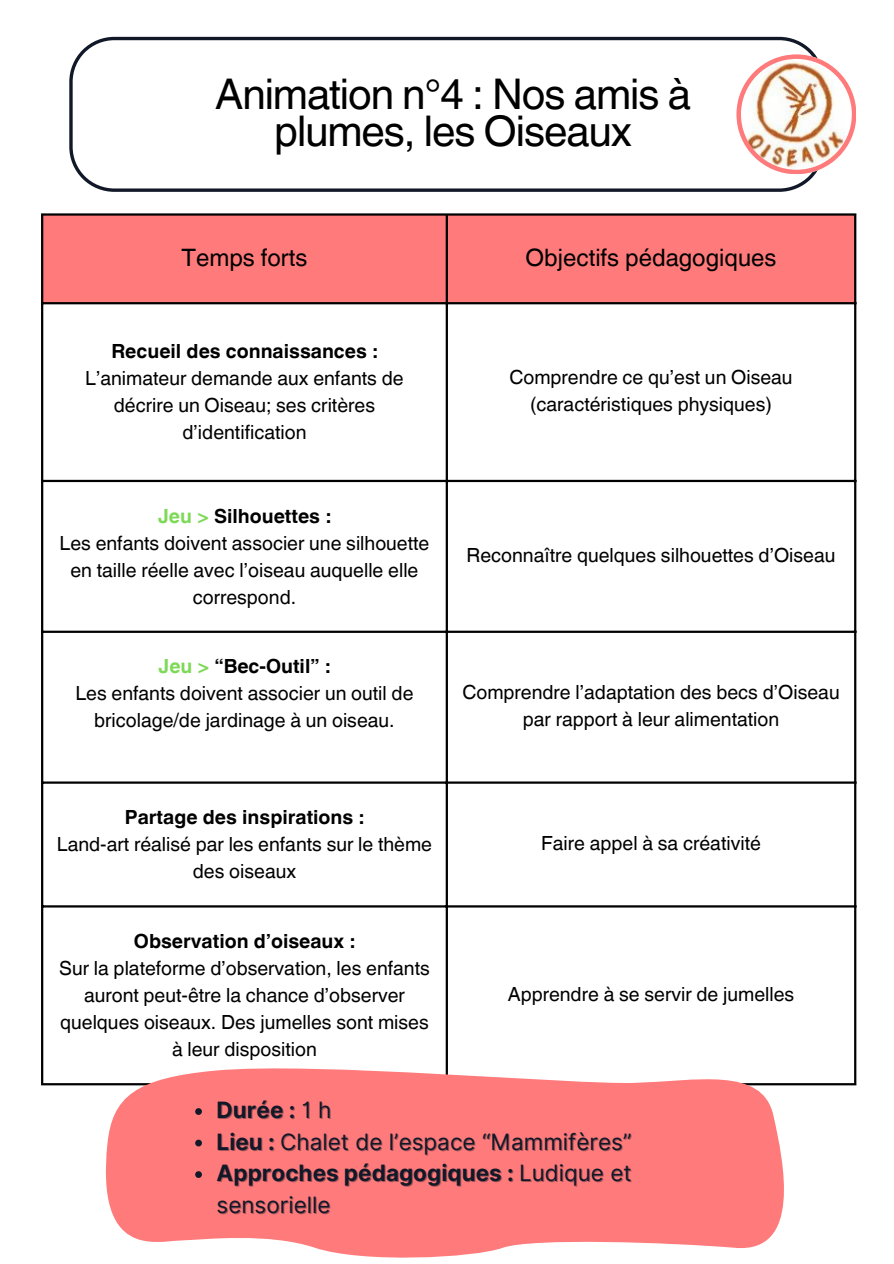
<style>
.page{position:relative;width:894px;height:1264px;background:#fff}
.page>*{position:absolute;margin:0;border:0;box-sizing:border-box;transform-origin:0 0}
.t1{font:42.3px/37.2px "Helvetica World";letter-spacing:-.025em;color:#000;text-align:center}
.t2{font:24px "Helvetica World";color:#000}
.t3{font:700 22.5px/31.5px "Inter";color:#111827}
.t4{font:22.5px "Inter";color:#111827}
.t5{font:19.5px/27px "Helvetica World";color:#000;text-align:center}
.t6{font:700 19.5px "Helvetica World";color:#000}
.s1{color:#7ed957}
.s2{font-weight:400;color:rgb(17 24 39/.4)}
.s3{font-weight:700}
.s4{font-weight:400}
</style>
<div class="page">
<div style="left:43px;top:216px;width:810px;height:86px;background:#ff7a7a"></div>
<hr style="left:41px;top:216px;width:2px;height:867px;background:#000">
<hr style="left:445px;top:216px;width:3px;height:867px;background:#000">
<hr style="left:853px;top:216px;width:3px;height:867px;background:#000">
<hr style="left:41px;top:213px;width:815px;height:3px;background:#000">
<hr style="left:41px;top:302px;width:815px;height:2px;background:#000">
<hr style="left:41px;top:480px;width:815px;height:2px;background:#000">
<hr style="left:41px;top:630px;width:815px;height:3px;background:#000">
<hr style="left:41px;top:781px;width:815px;height:2px;background:#000">
<hr style="left:41px;top:905px;width:815px;height:2px;background:#000">
<hr style="left:41px;top:1083px;width:815px;height:2px;background:#000">
<svg style="left:69px;top:37px;width:746px;height:155px"></svg>
<svg style="left:95px;top:1061px;width:706px;height:197px;fill:#ff7a7a"></svg>
<svg style="left:195px;top:1108px;width:7px;height:6px"></svg>
<svg style="left:195px;top:1139px;width:7px;height:7px"></svg>
<svg style="left:195px;top:1171px;width:7px;height:6px"></svg>
<svg style="left:736px;top:54px;width:119px;height:120px"></svg>
<p class="t1" style="left:215px;top:75px;width:477px">Animation n°4 : Nos amis à plumes, les Oiseaux</p>
<h1 class="t2" style="left:181px;top:244px;width:127px">Temps forts</h1>
<p class="t2" style="left:525px;top:244px;width:252px">Objectifs pédagogiques</p>
<p class="t6" style="left:111px;top:335px;width:267px">Recueil des connaissances :</p>
<p class="t5" style="left:85px;top:365px;width:320px">L’animateur demande aux enfants de décrire un Oiseau; ses critères d’identification</p>
<p class="t5" style="left:509px;top:364px;width:284px">Comprendre ce qu’est un Oiseau (caractéristiques physiques)</p>
<p class="t6" style="left:158px;top:500px;width:174px"><span class="s1">Jeu &gt;</span> Silhouettes :</p>
<p class="t5" style="left:60px;top:529px;width:371px">Les enfants doivent associer une silhouette en taille réelle avec l’oiseau auquelle elle correspond.</p>
<p class="t5" style="left:466px;top:541px;width:370px">Reconnaître quelques silhouettes d’Oiseau</p>
<p class="t6" style="left:159px;top:650px;width:173px"><span class="s1">Jeu &gt;</span> “Bec-Outil” :</p>
<p class="t5" style="left:75px;top:680px;width:339px">Les enfants doivent associer un outil de bricolage/de jardinage à un oiseau.</p>
<p class="t5" style="left:462px;top:679px;width:379px">Comprendre l’adaptation des becs d’Oiseau par rapport à leur alimentation</p>
<p class="t6" style="left:125px;top:801px;width:240px">Partage des inspirations :</p>
<p class="t5" style="left:57px;top:831px;width:376px">Land-art réalisé par les enfants sur le thème des oiseaux</p>
<p class="t5" style="left:541px;top:829px;width:221px">Faire appel à sa créativité</p>
<p class="t6" style="left:134px;top:925px;width:222px">Observation d’oiseaux :</p>
<p class="t5" style="left:59px;top:954px;width:372px">Sur la plateforme d’observation, les enfants auront peut-être la chance d’observer quelques oiseaux. Des jumelles sont mises à leur disposition</p>
<p class="t5" style="left:507px;top:980px;width:288px">Apprendre à se servir de jumelles</p>
<p class="t3" style="left:216px;top:1094px;width:117px">Durée : <span class="s2">1 h</span></p>
<p class="t4" style="left:216px;top:1128px;width:416px"><span class="s3">Lieu :</span> Chalet de l’espace “Mammifères”</p>
<p class="t3" style="left:216px;top:1157px;width:416px">Approches pédagogiques : <span class="s4">Ludique et sensorielle</span></p>
</div>
